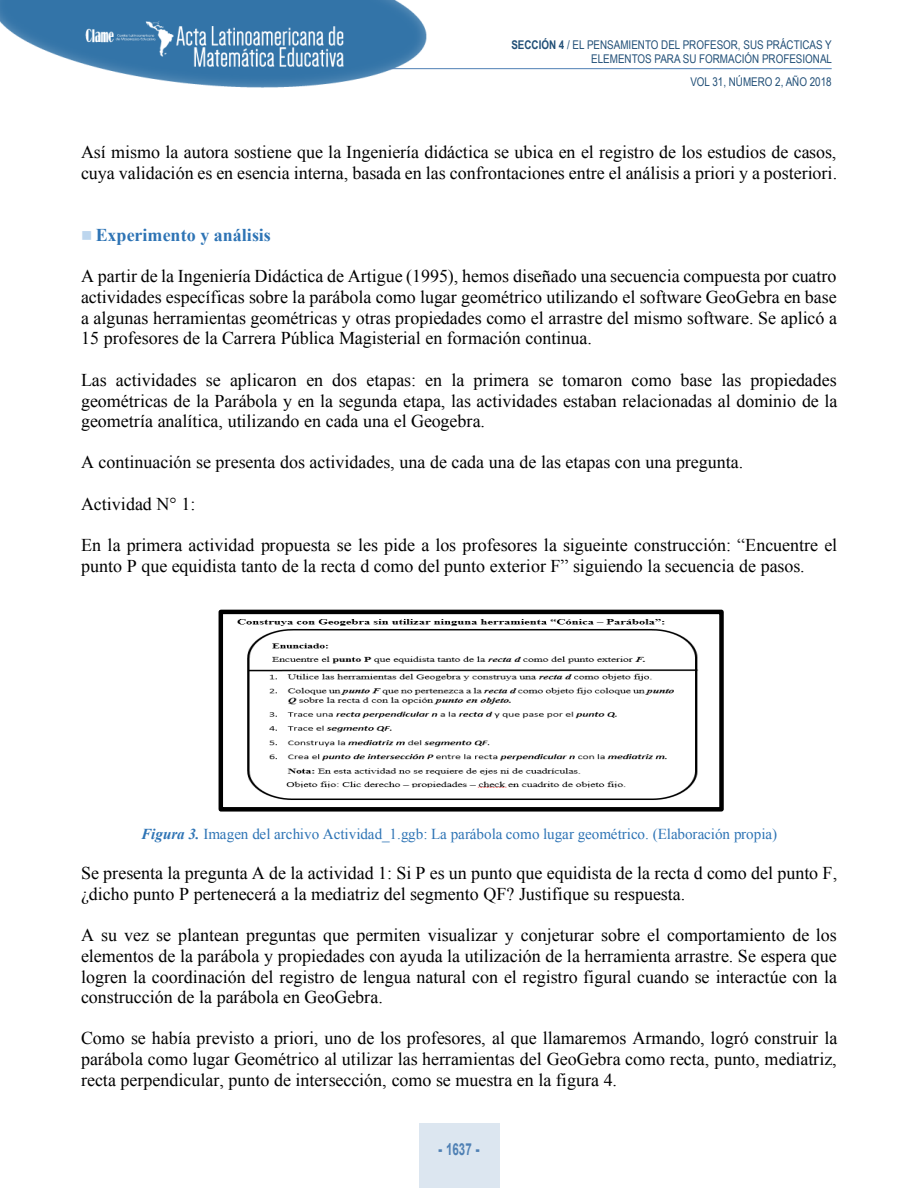
<style>
.page{position:relative;width:918px;height:1188px;background:#fff}
.page>*{position:absolute;margin:0;border:0;box-sizing:border-box;transform-origin:0 0}
.t1{font:18px/20.7px "Times New Roman";color:#000;text-align:justify}
.t2{font:700 18px "Times New Roman";color:#2e74b5}
.t3{font:700 16.5px "Arial";color:#4f80b4;scale:.7 1}
.t4{font:15.15px "Times New Roman";color:#2e74b5}
.t5{font:12px/14.4px "Arial Narrow";color:#214f77;text-align:right}
.s1{font-weight:700}
.s2{color:#bdd6ee}
.s3{font-weight:700;font-style:italic}
.s4{font-weight:900}
</style>
<div class="page">
<img style="left:0;top:0;width:435px;height:88px">
<hr style="left:389px;top:68px;width:443px;height:1px;background:#4f80b4">
<div style="left:419px;top:1123px;width:80px;height:65px;background:#dce6f0"></div>
<img style="left:237px;top:619px;width:462px;height:181px">
<div style="left:219px;top:610px;width:505px;height:202px;border:4px solid #000"></div>
<p class="t5" style="left:511px;top:37px;width:322px"><span class="s1">SECCIÓN 4</span> / EL PENSAMIENTO DEL PROFESOR, SUS PRÁCTICAS Y<br>ELEMENTOS PARA SU FORMACIÓN PROFESIONAL</p>
<p class="t5" style="left:690px;top:75px;width:143px">VOL 31, NÚMERO 2, AÑO 2018</p>
<p class="t1" style="left:81px;top:142px;width:758px">Así mismo la autora sostiene que la Ingeniería didáctica se ubica en el registro de los estudios de casos, cuya validación es en esencia interna, basada en las confrontaciones entre el análisis a priori y a posteriori.</p>
<p class="t2" style="left:81px;top:225px;width:191px"><span class="s2">■</span> Experimento y análisis</p>
<p class="t1" style="left:81px;top:266px;width:758px">A partir de la Ingeniería Didáctica de Artigue (1995), hemos diseñado una secuencia compuesta por cuatro actividades específicas sobre la parábola como lugar geométrico utilizando el software GeoGebra en base a algunas herramientas geométricas y otras propiedades como el arrastre del mismo software. Se aplicó a 15 profesores de la Carrera Pública Magisterial en formación continua.</p>
<p class="t1" style="left:81px;top:369px;width:758px">Las actividades se aplicaron en dos etapas: en la primera se tomaron como base las propiedades geométricas de la Parábola y en la segunda etapa, las actividades estaban relacionadas al dominio de la geometría analítica, utilizando en cada una el Geogebra.</p>
<p class="t1" style="left:81px;top:452px;width:664px">A continuación se presenta dos actividades, una de cada una de las etapas con una pregunta.</p>
<p class="t1" style="left:81px;top:493px;width:116px">Actividad N° 1:</p>
<p class="t1" style="left:81px;top:535px;width:758px">En la primera actividad propuesta se les pide a los profesores la sigueinte construcción: “Encuentre el punto P que equidista tanto de la recta d como del punto exterior F” siguiendo la secuencia de pasos.</p>
<p class="t4" style="left:141px;top:825px;width:638px"><span class="s3">Figura 3.</span> Imagen del archivo Actividad_1.ggb: La parábola como lugar geométrico. (Elaboración propia)</p>
<p class="t1" style="left:81px;top:862px;width:758px">Se presenta la pregunta A de la actividad 1: Si P es un punto que equidista de la recta d como del punto F, ¿dicho punto P pertenecerá a la mediatriz del segmento QF? Justifique su respuesta.</p>
<p class="t1" style="left:81px;top:925px;width:758px">A su vez se plantean preguntas que permiten visualizar y conjeturar sobre el comportamiento de los elementos de la parábola y propiedades con ayuda la utilización de la herramienta arrastre. Se espera que logren la coordinación del registro de lengua natural con el registro figural cuando se interactúe con la construcción de la parábola en GeoGebra.</p>
<p class="t1" style="left:81px;top:1028px;width:758px">Como se había previsto a priori, uno de los profesores, al que llamaremos Armando, logró construir la parábola como lugar Geométrico al utilizar las herramientas del GeoGebra como recta, punto, mediatriz, recta perpendicular, punto de intersección, como se muestra en la figura 4.</p>
<p class="t3" style="left:438px;top:1140px;width:60px"><span class="s4">-</span> 1637 <span class="s4">-</span></p>
</div>
